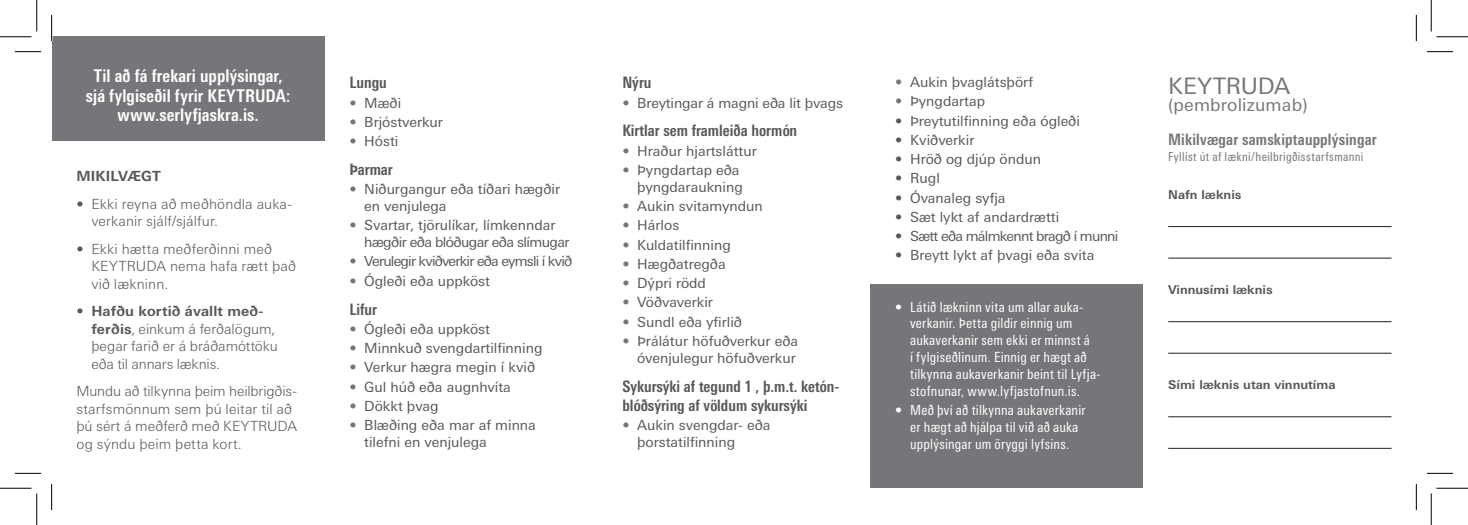
<style>
.page{position:relative;width:1468px;height:525px;background:#fff}
.page>*{position:absolute;margin:0;border:0;box-sizing:border-box;transform-origin:0 0}
.List_Paragraph{font:22.75px "Univers Next Pro";color:#757679}
.List_Paragraph-2{font:700 condensed 17.5px "Univers Next Pro";letter-spacing:.01em;color:#fff}
.List_Paragraph-3{font:17.5px "Univers Next Pro";letter-spacing:.01em;color:#757679}
.Default{font:700 condensed 15.75px/18.9px "Univers Next Pro";color:#57585a}
.List_Paragraph-4{font:700 condensed 15.75px "Univers Next Pro";letter-spacing:.01em;color:#757679}
.Default-2{font:14px/16.8px "Univers Next Pro";color:#57585a}
.List_Paragraph-5{font:300 14px/17.5px "Univers Next Pro";letter-spacing:.005em;color:#57585a}
.Default-3{font:condensed 14px/16.8px "Univers Next Pro";letter-spacing:.015em;color:#fff}
.Default-4{font:14px/16.8px "Univers Next Pro";letter-spacing:-.025em;color:#57585a}
.Default-5{font:14px "Univers Next Pro";letter-spacing:-.055em;color:#57585a}
.Default-6{font:14px "Univers Next Pro";letter-spacing:-.05em;color:#57585a}
.List_Paragraph-6{font:700 14px "Univers Next Pro";letter-spacing:.01em;color:#575757}
.t1{font:700 12.25px "Univers Next Pro";color:#57585a}
.List_Paragraph-7{font:condensed 12.25px "Univers Next Pro";letter-spacing:.03em;color:#757679}
.s1{font-weight:700}
.s2{color:#757679}
</style>
<div class="page">
<div style="left:870px;top:285px;width:273px;height:203px;background:#757679"></div>
<div style="left:52px;top:37px;width:272px;height:104px;background:#757679"></div>
<hr style="left:1168px;top:226px;width:223px;height:1px;background:#231f20">
<hr style="left:1168px;top:258px;width:223px;height:1px;background:#231f20">
<hr style="left:1168px;top:321px;width:223px;height:1px;background:#231f20">
<hr style="left:1168px;top:353px;width:223px;height:1px;background:#231f20">
<hr style="left:1168px;top:416px;width:223px;height:1px;background:#231f20">
<hr style="left:1168px;top:448px;width:223px;height:1px;background:#231f20">
<hr style="left:51px;top:15px;width:2px;height:26px;background:#fff">
<svg style="left:15px;top:51px;width:26px;height:1px"></svg>
<svg style="left:1426px;top:51px;width:27px;height:1px"></svg>
<svg style="left:15px;top:473px;width:26px;height:1px"></svg>
<svg style="left:1426px;top:473px;width:27px;height:1px"></svg>
<svg style="left:51px;top:15px;width:1px;height:26px"></svg>
<svg style="left:51px;top:484px;width:1px;height:26px"></svg>
<svg style="left:1416px;top:15px;width:1px;height:26px"></svg>
<svg style="left:1416px;top:484px;width:1px;height:26px"></svg>
<hr style="left:0;top:36px;width:32px;height:1px;background:#000">
<hr style="left:1436px;top:36px;width:31px;height:1px;background:#000">
<hr style="left:0;top:488px;width:32px;height:1px;background:#000">
<hr style="left:1436px;top:488px;width:31px;height:1px;background:#000">
<hr style="left:36px;top:0;width:1px;height:32px;background:#000">
<hr style="left:36px;top:493px;width:1px;height:32px;background:#000">
<hr style="left:1430px;top:0;width:1px;height:32px;background:#000">
<hr style="left:1430px;top:493px;width:1px;height:32px;background:#000">
<p class="List_Paragraph-2" style="left:94px;top:66px;width:190px">Til að fá frekari upplýsingar,</p>
<p class="List_Paragraph-2" style="left:86px;top:85px;width:206px">sjá fylgiseðil fyrir KEYTRUDA:</p>
<p class="List_Paragraph-2" style="left:117px;top:104px;width:143px">www.serlyfjaskra.is.</p>
<p class="List_Paragraph-6" style="left:76px;top:168px;width:86px">MIKILVÆGT</p>
<p class="List_Paragraph-5" style="left:91px;top:195px;width:202px;text-indent:-15px">• Ekki reyna að meðhöndla auka&shy;verkanir sjálf/sjálfur.</p>
<p class="List_Paragraph-5" style="left:91px;top:240px;width:206px;text-indent:-15px">• Ekki hætta meðferðinni með<br>KEYTRUDA nema hafa rætt það við lækninn.</p>
<p class="List_Paragraph-5" style="left:91px;top:302px;width:188px;text-indent:-15px">• <span class="s1">Hafðu kortið ávallt með&shy;ferðis</span>, einkum á ferðalögum, þegar farið er á bráðamóttöku eða til annars læknis.</p>
<p class="List_Paragraph-5" style="left:76px;top:382px;width:222px">Mundu að tilkynna þeim heilbrigðis&shy;starfsmönnum sem þú leitar til að þú sért á meðferð með KEYTRUDA og sýndu þeim þetta kort.</p>
<p class="Default" style="left:349px;top:73px;width:39px">Lungu</p>
<p class="Default-2" style="left:349px;top:94px;width:53px"><span class="s2">•</span> Mæði</p>
<p class="Default-2" style="left:349px;top:113px;width:95px"><span class="s2">•</span> Brjóstverkur</p>
<p class="Default-2" style="left:349px;top:133px;width:50px"><span class="s2">•</span> Hósti</p>
<p class="Default" style="left:349px;top:160px;width:45px">Þarmar</p>
<p class="Default-2" style="left:364px;top:181px;width:197px;text-indent:-15px"><span class="s2">•</span> Niðurgangur eða tíðari hægðir en venjulega</p>
<p class="Default-4" style="left:364px;top:217px;width:207px;text-indent:-15px"><span class="s2">•</span> Svartar, tjörulíkar, límkenndar hægðir eða blóðugar eða slímugar</p>
<p class="Default-5" style="left:349px;top:253px;width:224px"><span class="s2">•</span> Verulegir kviðverkir eða eymsli í kvið</p>
<p class="Default-2" style="left:349px;top:272px;width:142px"><span class="s2">•</span> Ógleði eða uppköst</p>
<p class="Default" style="left:349px;top:299px;width:29px">Lifur</p>
<p class="Default-2" style="left:349px;top:320px;width:142px"><span class="s2">•</span> Ógleði eða uppköst</p>
<p class="Default-2" style="left:349px;top:340px;width:195px"><span class="s2">•</span> Minnkuð svengdartilfinning</p>
<p class="Default-2" style="left:349px;top:359px;width:187px"><span class="s2">•</span> Verkur hægra megin í kvið</p>
<p class="Default-2" style="left:349px;top:378px;width:163px"><span class="s2">•</span> Gul húð eða augnhvíta</p>
<p class="Default-2" style="left:349px;top:398px;width:91px"><span class="s2">•</span> Dökkt þvag</p>
<p class="Default-2" style="left:364px;top:417px;width:173px;text-indent:-15px"><span class="s2">•</span> Blæðing eða mar af minna tilefni en venjulega</p>
<p class="Default" style="left:622px;top:73px;width:31px">Nýru</p>
<p class="Default-2" style="left:622px;top:94px;width:222px"><span class="s2">•</span> Breytingar á magni eða lit þvags</p>
<p class="Default" style="left:622px;top:121px;width:176px">Kirtlar sem framleiða hormón</p>
<p class="Default-2" style="left:622px;top:142px;width:136px"><span class="s2">•</span> Hraður hjartsláttur</p>
<p class="Default-2" style="left:622px;top:162px;width:122px;text-align:right"><span class="s2">•</span> Þyngdartap eða þyngdaraukning</p>
<p class="Default-2" style="left:622px;top:198px;width:142px"><span class="s2">•</span> Aukin svitamyndun</p>
<p class="Default-2" style="left:622px;top:217px;width:58px"><span class="s2">•</span> Hárlos</p>
<p class="Default-2" style="left:622px;top:236px;width:110px"><span class="s2">•</span> Kuldatilfinning</p>
<p class="Default-2" style="left:622px;top:255px;width:105px"><span class="s2">•</span> Hægðatregða</p>
<p class="Default-2" style="left:622px;top:275px;width:85px"><span class="s2">•</span> Dýpri rödd</p>
<p class="Default-2" style="left:622px;top:294px;width:92px"><span class="s2">•</span> Vöðvaverkir</p>
<p class="Default-2" style="left:622px;top:313px;width:121px"><span class="s2">•</span> Sundl eða yfirlið</p>
<p class="Default-2" style="left:622px;top:333px;width:177px;text-align:right"><span class="s2">•</span> Þrálátur höfuðverkur eða óvenjulegur höfuðverkur</p>
<p class="Default" style="left:622px;top:376px;width:219px">Sykursýki af tegund 1 , þ.m.t. ketón&shy;blóðsýring af völdum sykursýki</p>
<p class="Default-2" style="left:637px;top:416px;width:135px;text-indent:-15px"><span class="s2">•</span> Aukin svengdar- eða þorstatilfinning</p>
<p class="Default-2" style="left:895px;top:74px;width:139px"><span class="s2">•</span> Aukin þvaglátsþörf</p>
<p class="Default-2" style="left:895px;top:93px;width:91px"><span class="s2">•</span> Þyngdartap</p>
<p class="Default-2" style="left:895px;top:112px;width:186px">• Þreytutilfinning eða ógleði</p>
<p class="Default-2" style="left:895px;top:131px;width:81px">• Kviðverkir</p>
<p class="Default-2" style="left:895px;top:151px;width:147px">• Hröð og djúp öndun</p>
<p class="Default-2" style="left:895px;top:170px;width:46px">• Rugl</p>
<p class="Default-2" style="left:895px;top:189px;width:112px">• Óvanaleg syfja</p>
<p class="Default-2" style="left:895px;top:209px;width:165px">• Sæt lykt af andardrætti</p>
<p class="Default-6" style="left:895px;top:228px;width:225px">• Sætt eða málmkennt bragð í munni</p>
<p class="Default-2" style="left:895px;top:247px;width:201px">• Breytt lykt af þvagi eða svita</p>
<p class="Default-3" style="left:910px;top:298px;width:192px;text-indent:-15px">• Látið lækninn vita um allar auka&shy;verkanir. Þetta gildir einnig um aukaverkanir sem ekki er minnst á<br>í fylgiseðlinum. Einnig er hægt að tilkynna aukaverkanir beint til Lyfja&shy;stofnunar, www.lyfjastofnun.is.</p>
<p class="Default-3" style="left:895px;top:401px;width:192px;text-align:center">• Með því að tilkynna aukaverkanir er hægt að hjálpa til við að auka upplýsingar um öryggi lyfsins.</p>
<p class="List_Paragraph" style="left:1168px;top:72px;width:124px">KEYTRUDA</p>
<p class="List_Paragraph-3" style="left:1168px;top:95px;width:141px">(pembrolizumab)</p>
<p class="List_Paragraph-4" style="left:1168px;top:130px;width:210px">Mikilvægar samskiptaupplýsingar</p>
<p class="List_Paragraph-7" style="left:1168px;top:150px;width:197px">Fyllist út af lækni/heilbrigðisstarfsmanni</p>
<p class="t1" style="left:1168px;top:187px;width:75px">Nafn læknis</p>
<p class="t1" style="left:1168px;top:282px;width:106px">Vinnusími læknis</p>
<p class="t1" style="left:1168px;top:377px;width:169px">Sími læknis utan vinnutíma</p>
</div>
